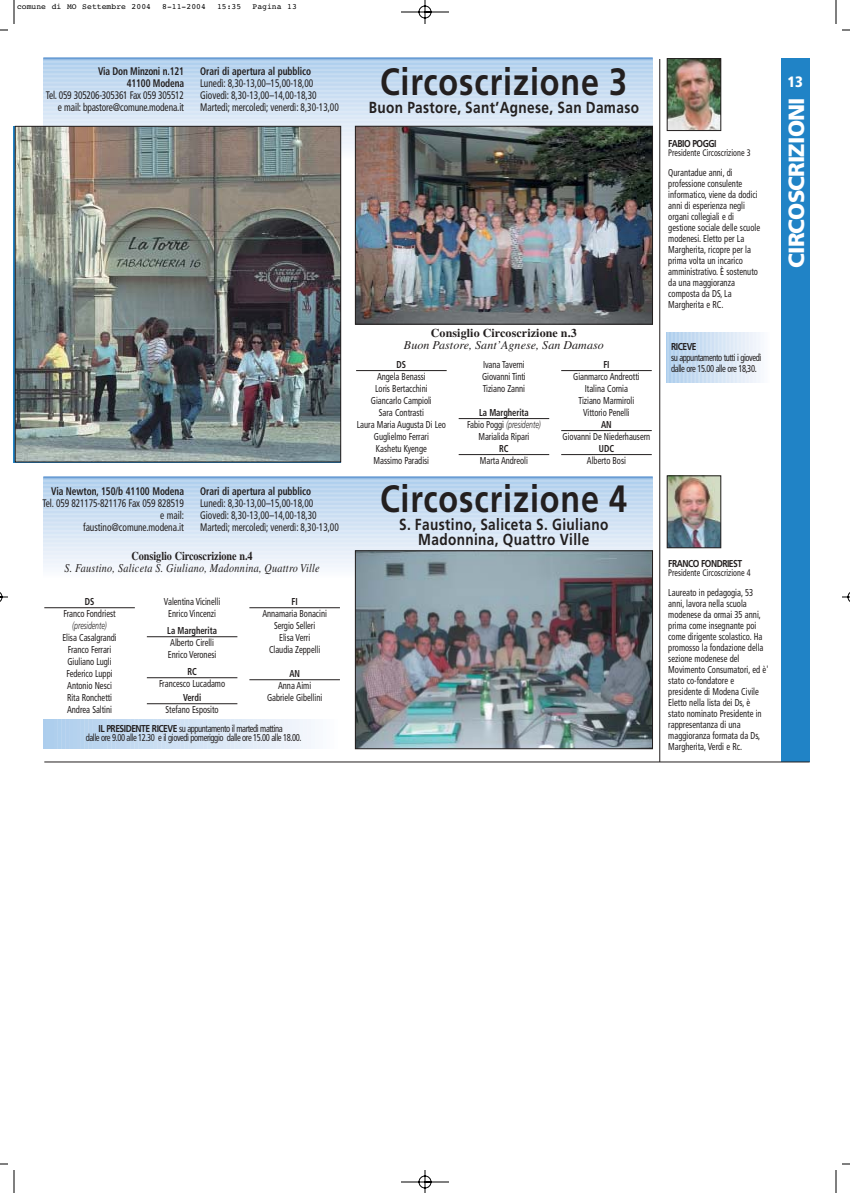
<style>
.page{position:relative;width:850px;height:1193px;background:#fff}
.page>*{position:absolute;margin:0;border:0;box-sizing:border-box;transform-origin:0 0}
.t1{font:700 38px "Frutiger";letter-spacing:.03em;color:#231f1f;scale:.85 1}
.t2{font:900 22px "Frutiger";letter-spacing:-.035em;color:#fff}
.t3{font:700 16px/15px "Frutiger";letter-spacing:.03em;color:#231f1f;text-align:center;scale:.85 1}
.t4{font:900 condensed 15px "Frutiger";color:#fff}
.t5{font:italic 12px "Times";letter-spacing:.025em;color:#231f1f;scale:.85 1}
.t6{font:italic 12px "Times";letter-spacing:.025em;color:#231f1f}
.t7{font:700 12px "Times";letter-spacing:-.005em;color:#231f1f}
.t8{font:700 12px "Times";letter-spacing:-.005em;color:#231f1f;scale:.85 1}
.t9{font:condensed 11px/12px "Frutiger";letter-spacing:-.005em;color:#231f1f;scale:.85 1}
.t10{font:700 condensed 11px/12px "Frutiger";letter-spacing:-.005em;color:#231f1f;text-align:right;scale:.85 1}
.t11{font:condensed 11px/12px "Frutiger";letter-spacing:-.025em;color:#231f1f;text-align:right;scale:.85 1}
.t12{font:condensed 10px/11px "Frutiger";letter-spacing:-.005em;color:#231f1f;text-align:center;scale:.85 1}
.t13{font:condensed 10px/11px "Frutiger";letter-spacing:-.05em;color:#231f1f;scale:.85 1}
.t14{font:700 condensed 10px "Frutiger";letter-spacing:-.005em;color:#231f1f;scale:.85 1}
.t15{font:700 10px "Frutiger";letter-spacing:-.055em;color:#231f1f;scale:.85 1}
.t16{font:italic 300 10px "Frutiger";letter-spacing:-.005em;color:#231f1f;scale:.7 1}
.t17{font:condensed 9.5px "Frutiger";color:#231f1f;scale:.85 1}
.t18{font:8px "Courier";letter-spacing:.01em;color:#000}
.s1{font-weight:700}
.s2{font-weight:300;font-style:italic;font-stretch:normal}
.s3{font-weight:700;font-stretch:normal}
</style>
<div class="page">
<img style="left:0;top:0;width:850px;height:1193px">
<p class="t18" style="left:17px;top:4px;width:136px">comune di MO Settembre 2004</p>
<p class="t18" style="left:162px;top:4px;width:45px">8-11-2004</p>
<p class="t18" style="left:217px;top:4px;width:26px">15:35</p>
<p class="t18" style="left:252px;top:4px;width:46px">Pagina 13</p>
<p class="t10" style="left:98px;top:66px;width:103px">Via Don Minzoni n.121<br>41100 Modena</p>
<p class="t11" style="left:46px;top:90px;width:164px">Tel. 059 305206-305361 Fax 059 305512 e mail: bpastore@comune.modena.it</p>
<p class="t10" style="left:200px;top:66px;width:132px">Orari di apertura al pubblico</p>
<p class="t9" style="left:200px;top:78px;width:165px">Lunedì: 8,30-13,00–15,00-18,00<br>Giovedì: 8,30-13,00–14,00-18,30<br>Martedì; mercoledì; venerdì: 8,30-13,00</p>
<h1 class="t1" style="left:380px;top:66px;width:292px">Circoscrizione 3</h1>
<h3 class="t3" style="left:369px;top:101px;width:319px">Buon Pastore, Sant’Agnese, San Damaso</h3>
<p class="t10" style="left:51px;top:486px;width:158px">Via Newton, 150/b 41100 Modena</p>
<p class="t9" style="left:43px;top:498px;width:168px;text-align:right">Tel. 059 821175-821176 Fax 059 828519 e mail:<br>faustino@comune.modena.it</p>
<p class="t10" style="left:200px;top:486px;width:132px">Orari di apertura al pubblico</p>
<p class="t9" style="left:200px;top:498px;width:165px">Lunedì: 8,30-13,00–15,00-18,00<br>Giovedì: 8,30-13,00–14,00-18,30<br>Martedì; mercoledì; venerdì: 8,30-13,00</p>
<p class="t7" style="left:431px;top:329px;width:148px">Consiglio Circoscrizione n.3</p>
<p class="t6" style="left:404px;top:341px;width:202px">Buon Pastore, Sant’Agnese, San Damaso</p>
<p class="t14" style="left:397px;top:361px;width:13px">DS</p>
<p class="t12" style="left:357px;top:372px;width:106px;line-height:12px">Angela Benassi<br>Loris Bertacchini<br>Giancarlo Campioli<br>Sara Contrasti<br>Laura Maria Augusta Di Leo<br>Guglielmo Ferrari<br>Kashetu Kyenge<br>Massimo Paradisi</p>
<p class="t12" style="left:482px;top:360px;width:53px;line-height:12px;text-align:justify">Ivana Taverni Giovanni Tinti Tiziano Zanni</p>
<p class="t12" style="left:467px;top:408px;width:88px;line-height:12px"><span class="s1">La Margherita<br></span>Fabio Poggi <span class="s2">(presidente)<br></span>Marialida Ripari</p>
<p class="t14" style="left:499px;top:445px;width:13px">RC</p>
<p class="t12" style="left:480px;top:456px;width:58px">Marta Andreoli</p>
<p class="t14" style="left:603px;top:361px;width:9px">FI</p>
<p class="t12" style="left:573px;top:372px;width:80px;line-height:12px">Gianmarco Andreotti<br>Italina Cornia<br>Tiziano Marmiroli<br>Vittorio Penelli</p>
<p class="t14" style="left:601px;top:421px;width:14px">AN</p>
<p class="t12" style="left:563px;top:432px;width:105px">Giovanni De Niederhausern</p>
<p class="t14" style="left:599px;top:445px;width:19px">UDC</p>
<p class="t12" style="left:587px;top:456px;width:47px">Alberto Bosi</p>
<h1 class="t1" style="left:380px;top:484px;width:292px">Circoscrizione 4</h1>
<h3 class="t3" style="left:399px;top:519px;width:248px">S. Faustino, Saliceta S. Giuliano<br>Madonnina, Quattro Ville</h3>
<p class="t8" style="left:132px;top:552px;width:144px">Consiglio Circoscrizione n.4</p>
<p class="t5" style="left:64px;top:564px;width:302px">S. Faustino, Saliceta S. Giuliano, Madonnina, Quattro Ville</p>
<p class="t14" style="left:85px;top:598px;width:13px">DS</p>
<p class="t12" style="left:63px;top:609px;width:63px">Franco Fondriest</p>
<p class="t16" style="left:72px;top:622px;width:51px">(presidente)</p>
<p class="t12" style="left:62px;top:633px;width:66px;line-height:12px">Elisa Casalgrandi<br>Franco Ferrari<br>Giuliano Lugli<br>Federico Luppi<br>Antonio Nesci<br>Rita Ronchetti<br>Andrea Saltini</p>
<p class="t12" style="left:164px;top:597px;width:68px;line-height:12px">Valentina Vicinelli<br>Enrico Vincenzi</p>
<p class="t14" style="left:167px;top:627px;width:60px">La Margherita</p>
<p class="t12" style="left:168px;top:638px;width:59px;line-height:12px;text-align:left">Alberto Cirelli<br>Enrico Veronesi</p>
<p class="t14" style="left:187px;top:668px;width:13px">RC</p>
<p class="t12" style="left:159px;top:679px;width:79px">Francesco Lucadamo</p>
<p class="t14" style="left:183px;top:694px;width:23px">Verdi</p>
<p class="t12" style="left:166px;top:705px;width:64px">Stefano Esposito</p>
<p class="t14" style="left:292px;top:598px;width:9px">FI</p>
<p class="t12" style="left:262px;top:609px;width:78px;line-height:12px">Annamaria Bonacini<br>Sergio Selleri<br>Elisa Verri<br>Claudia Zeppelli</p>
<p class="t14" style="left:289px;top:670px;width:14px">AN</p>
<p class="t12" style="left:267px;top:681px;width:66px;line-height:12px">Anna Aimi<br>Gabriele Gibellini</p>
<p class="t13" style="left:86px;top:724px;width:255px;line-height:9px;text-align:center"><span class="s3">IL PRESIDENTE RICEVE</span> su appuntamento il martedì mattina<br>dalle ore 9.00 alle 12.30 e il giovedì pomeriggio dalle ore 15.00 alle 18.00.</p>
<p class="t15" style="left:668px;top:139px;width:58px">FABIO POGGI</p>
<p class="t17" style="left:668px;top:149px;width:98px">Presidente Circoscrizione 3</p>
<p class="t12" style="left:668px;top:168px;width:110px;text-align:left">Qurantadue anni, di professione consulente informatico, viene da dodici anni di esperienza negli organi collegiali e di gestione sociale delle scuole modenesi. Eletto per La<br>Margherita, ricopre per la prima volta un incarico amministrativo. È sostenuto da una maggioranza composta da DS, La<br>Margherita e RC.</p>
<p class="t15" style="left:671px;top:342px;width:32px">RICEVE</p>
<p class="t13" style="left:671px;top:353px;width:108px">su appuntamento tutti i giovedì dalle ore 15.00 alle ore 18,30.</p>
<p class="t15" style="left:668px;top:559px;width:88px">FRANCO FONDRIEST</p>
<p class="t17" style="left:668px;top:568px;width:98px">Presidente Circoscrizione 4</p>
<p class="t12" style="left:668px;top:587px;width:119px;text-align:left">Laureato in pedagogia, 53 anni, lavora nella scuola modenese da ormai 35 anni, prima come insegnante poi come dirigente scolastico. Ha promosso la fondazione della sezione modenese del<br>Movimento Consumatori, ed è' stato co-fondatore e presidente di Modena Civile<br>Eletto nella lista dei Ds, è stato nominato Presidente in rappresentanza di una maggioranza formata da Ds,<br>Margherita, Verdi e Rc.</p>
<h3 class="t4" style="left:787px;top:76px;width:17px">13</h3>
<h2 class="t2" style="left:788px;top:268px;width:172px;rotate:-90deg">CIRCOSCRIZIONI</h2>
</div>
